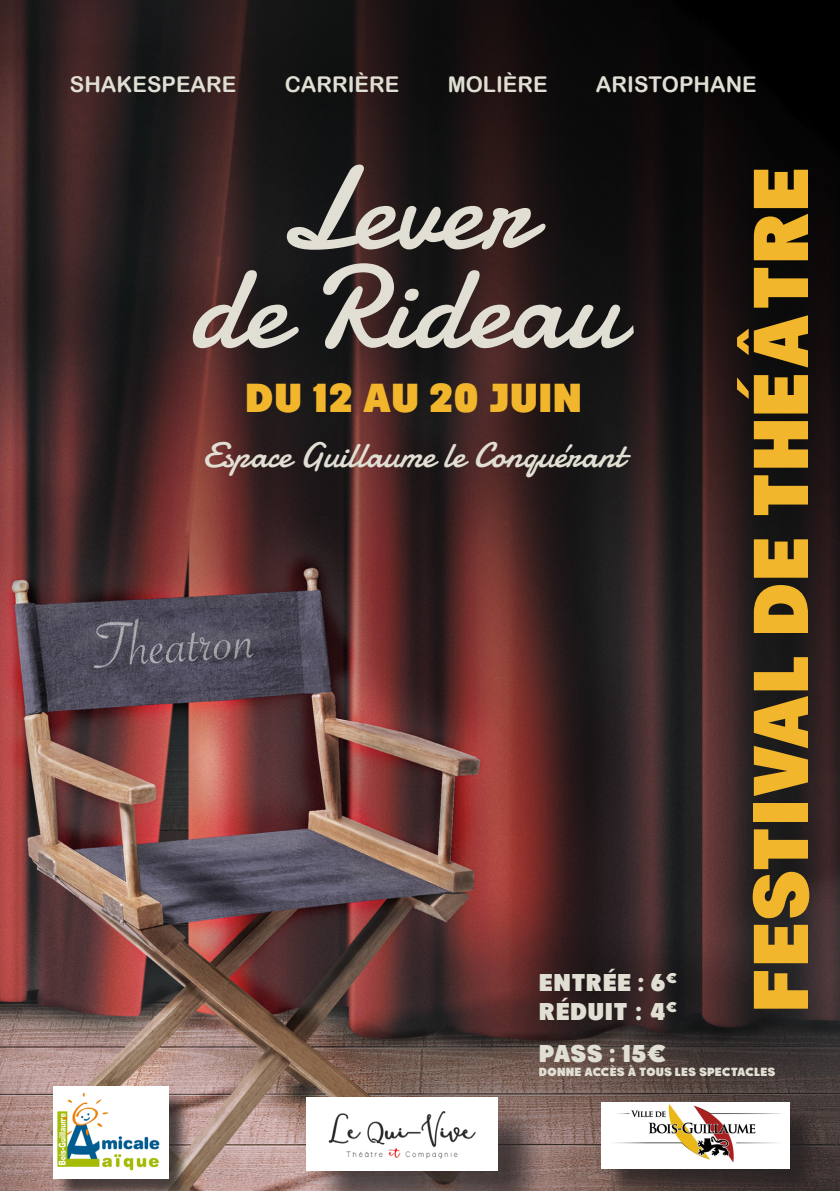
<style>
.page{position:relative;width:840px;height:1191px;background:#fff}
.page>*{position:absolute;margin:0;border:0;box-sizing:border-box;transform-origin:0 0}
.t1{font:118.4px/98.6px "Damion";color:#e1dfd3;text-align:center}
.t2{font:77.4px "RACE1 Brannt NCV";color:#f2b62c}
.t3{font:40.4px "RACE1 Brannt NCV";letter-spacing:.01em;color:#f2b62c}
.t4{font:35.8px "Damion";color:#e1dfd3}
.t5{font:24.2px "RACE1 Brannt NCV";color:#e1dfd3}
.t6{font:21.8px "Arial Rounded MT Bold";color:#e1dfd3}
.t7{font:11.8px "RACE1 Brannt NCV";letter-spacing:-.01em;color:#e1dfd3}
</style>
<div class="page">
<img style="left:0;top:0;width:839px;height:1191px">
<div style="left:56px;top:1089px;width:135px;height:102px;background:#231f20;opacity:.75"></div>
<img style="left:53px;top:1087px;width:115px;height:91px">
<div style="left:312px;top:1102px;width:235px;height:89px;background:#231f20;opacity:.75"></div>
<div style="left:306px;top:1096px;width:191px;height:74px;background:#fff"></div>
<img style="left:328px;top:1111px;width:148px;height:48px">
<div style="left:604px;top:1105px;width:215px;height:86px;background:#231f20;opacity:.75"></div>
<img style="left:600px;top:1102px;width:188px;height:66px">
<p class="t6" style="left:70px;top:71px;width:168px">SHAKESPEARE</p>
<p class="t6" style="left:285px;top:71px;width:116px">CARRIÈRE</p>
<p class="t6" style="left:447px;top:71px;width:101px">MOLIÈRE</p>
<p class="t6" style="left:595px;top:71px;width:162px">ARISTOPHANE</p>
<p class="t1" style="left:189px;top:160px;width:431px">Lever<br>de Rideau</p>
<p class="t3" style="left:245px;top:375px;width:338px">DU 12 AU 20 JUIN</p>
<p class="t4" style="left:202px;top:430px;width:423px">Espace Guillaume le Conquérant</p>
<p class="t5" style="left:538px;top:969px;width:140px">ENTRÉE : 6<sup>€</sup></p>
<p class="t5" style="left:538px;top:998px;width:140px">RÉDUIT : 4<sup>€</sup></p>
<p class="t2" style="left:736px;top:1012px;width:848px;rotate:-90deg">FESTIVAL DE THÉÂTRE</p>
<p class="t5" style="left:538px;top:1039px;width:129px">PASS : 15€</p>
<p class="t7" style="left:538px;top:1065px;width:238px">DONNE ACCÈS À TOUS LES SPECTACLES</p>
</div>
